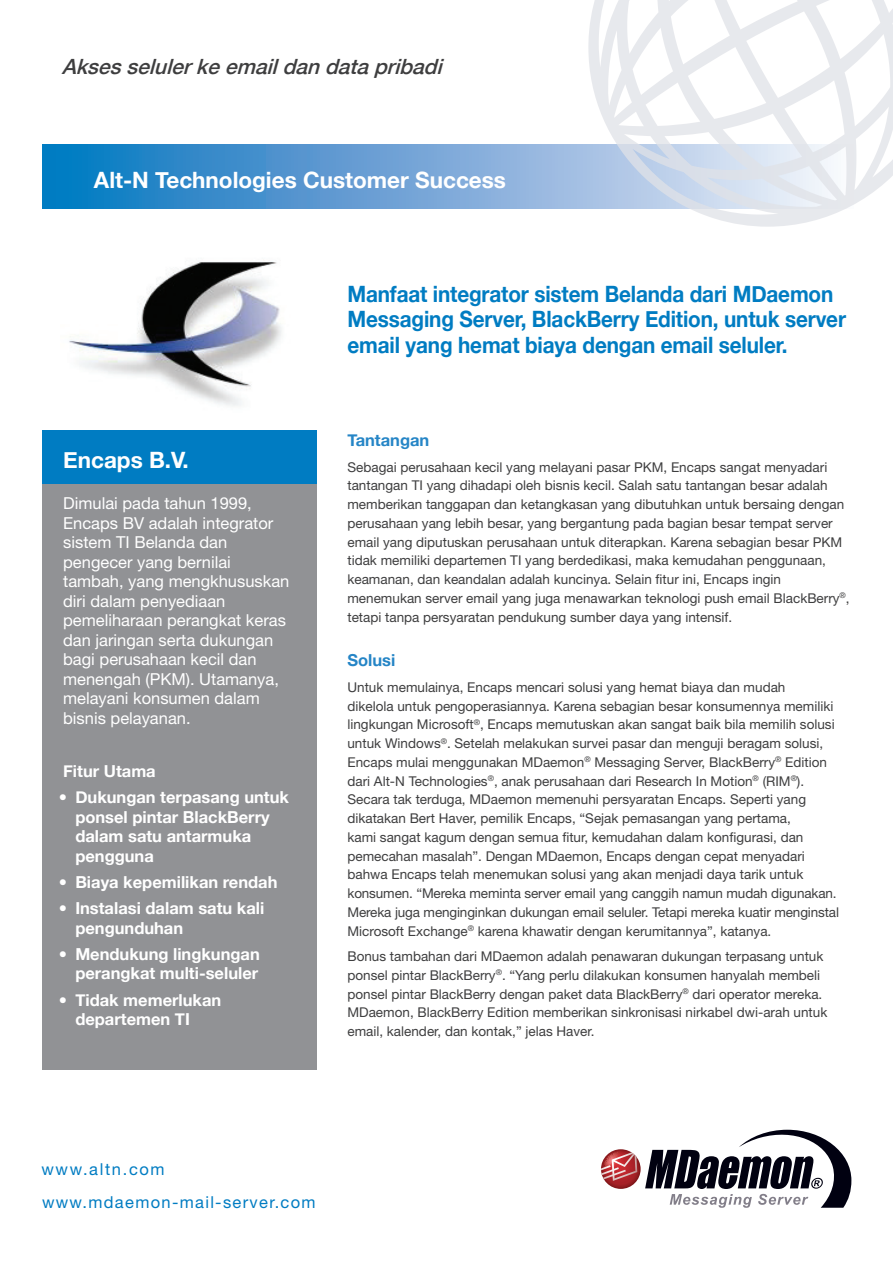
<style>
.page{position:relative;width:893px;height:1263px;background:#fff}
.page>*{position:absolute;margin:0;border:0;box-sizing:border-box;transform-origin:0 0}
.t1{font:700 22.5px/25.5px "Helvetica Neue";letter-spacing:-.005em;color:#007cc2;scale:.92 1}
.t2{font:700 22.5px "Helvetica Neue";color:#fff}
.t3{font:italic 500 21px "Helvetica Neue";color:#3e3e3f}
.t4{font:16.5px/19.5px "Helvetica Neue";color:#fff}
.t5{font:700 16.5px/19.5px "Helvetica Neue";color:#fff}
.t6{font:16.5px/32.4px "Helvetica Neue";letter-spacing:.08em;color:#007cc2}
.t7{font:700 16.5px "Helvetica Neue";color:#2585c6}
.t8{font:13.5px/18.8px "Helvetica Neue";color:#3e3e3f}
</style>
<div class="page">
<svg style="left:601px;top:1149px;width:40px;height:40px"></svg>
<svg style="left:601px;top:1151px;width:36px;height:32px"></svg>
<svg style="left:645px;top:1129px;width:206px;height:79px"></svg>
<div style="left:43px;top:482px;width:274px;height:588px;background:#919295"></div>
<div style="left:43px;top:430px;width:274px;height:54px;background:#007cc2"></div>
<img style="left:69px;top:262px;width:213px;height:144px">
<svg style="left:43px;top:144px;width:545px;height:65px;background:#5599d1"></svg>
<svg style="left:588px;top:0;width:305px;height:227px"></svg>
<h2 class="t3" style="left:62px;top:54px;width:388px">Aksesselulerkeemaildandatapribadi</h2>
<h1 class="t2" style="left:94px;top:166px;width:414px">Alt-N Technologies Customer Success</h1>
<h1 class="t2" style="left:63px;top:446px;width:127px">Encaps B.V.</h1>
<p class="t4" style="left:63px;top:493px;width:228px">Dimulai pada tahun 1999,<br>Encaps BV adalah integrator sistem TI Belanda dan pengecer yang bernilai tambah, yang mengkhususkan diri dalam penyediaan pemeliharaan perangkat keras dan jaringan serta dukungan bagi perusahaan kecil dan menengah (PKM). Utamanya, melayani konsumen dalam bisnis pelayanan.</p>
<p class="t5" style="left:63px;top:761px;width:94px">Fitur Utama</p>
<p class="t5" style="left:75px;top:787px;width:215px;text-indent:-17px">• Dukungan terpasang untuk ponsel pintar BlackBerry dalam satu antarmuka pengguna</p>
<p class="t5" style="left:59px;top:872px;width:220px">• Biaya kepemilikan rendah</p>
<p class="t5" style="left:75px;top:898px;width:191px;text-indent:-17px">• Instalasi dalam satu kali pengunduhan</p>
<p class="t5" style="left:59px;top:944px;width:203px;text-align:right">• Mendukung lingkungan perangkat multi-seluler</p>
<p class="t5" style="left:75px;top:989px;width:147px;text-indent:-17px">• Tidak memerlukan departemen TI</p>
<h1 class="t1" style="left:347px;top:281px;width:543px">Manfaat integrator sistem Belanda dari MDaemon<br>Messaging Server, BlackBerry Edition, untuk server email yang hemat biaya dengan email seluler.</h1>
<p class="t7" style="left:347px;top:430px;width:83px">Tantangan</p>
<p class="t8" style="left:347px;top:457px;width:504px">Sebagai perusahaan kecil yang melayani pasar PKM, Encaps sangat menyadari tantangan TI yang dihadapi oleh bisnis kecil. Salah satu tantangan besar adalah memberikan tanggapan dan ketangkasan yang dibutuhkan untuk bersaing dengan perusahaan yang lebih besar, yang bergantung pada bagian besar tempat server email yang diputuskan perusahaan untuk diterapkan. Karena sebagian besar PKM tidak memiliki departemen TI yang berdedikasi, maka kemudahan penggunaan, keamanan, dan keandalan adalah kuncinya. Selain fitur ini, Encaps ingin menemukan server email yang juga menawarkan teknologi push email BlackBerry<sup>®</sup>, tetapi tanpa persyaratan pendukung sumber daya yang intensif.</p>
<p class="t7" style="left:347px;top:650px;width:49px">Solusi</p>
<p class="t8" style="left:347px;top:677px;width:493px">Untuk memulainya, Encaps mencari solusi yang hemat biaya dan mudah<br>dikelola untuk pengoperasiannya. Karena sebagian besar konsumennya memiliki lingkungan Microsoft<sup>®</sup>, Encaps memutuskan akan sangat baik bila memilih solusi untuk Windows<sup>®</sup>. Setelah melakukan survei pasar dan menguji beragam solusi, Encaps mulai menggunakan MDaemon<sup>®</sup> Messaging Server, BlackBerry<sup>®</sup> Edition dari Alt-N Technologies<sup>®</sup>, anak perusahaan dari Research In Motion<sup>®</sup> (RIM<sup>®</sup>).<br>Secara tak terduga, MDaemon memenuhi persyaratan Encaps. Seperti yang dikatakan Bert Haver, pemilik Encaps, “Sejak pemasangan yang pertama,<br>kami sangat kagum dengan semua fitur, kemudahan dalam konfigurasi, dan pemecahan masalah”. Dengan MDaemon, Encaps dengan cepat menyadari bahwa Encaps telah menemukan solusi yang akan menjadi daya tarik untuk konsumen. “Mereka meminta server email yang canggih namun mudah digunakan.<br>Mereka juga menginginkan dukungan email seluler. Tetapi mereka kuatir menginstal Microsoft Exchange<sup>®</sup> karena khawatir dengan kerumitannya”, katanya.</p>
<p class="t8" style="left:347px;top:947px;width:481px">Bonus tambahan dari MDaemon adalah penawaran dukungan terpasang untuk ponsel pintar BlackBerry<sup>®</sup>. “Yang perlu dilakukan konsumen hanyalah membeli ponsel pintar BlackBerry dengan paket data BlackBerry<sup>®</sup> dari operator mereka.<br>MDaemon, BlackBerry Edition memberikan sinkronisasi nirkabel dwi-arah untuk email, kalender, dan kontak,” jelas Haver.</p>
<p class="t6" style="left:41px;top:1153px;width:276px">www.altn.com www.mdaemon-mail-server.com</p>
</div>
